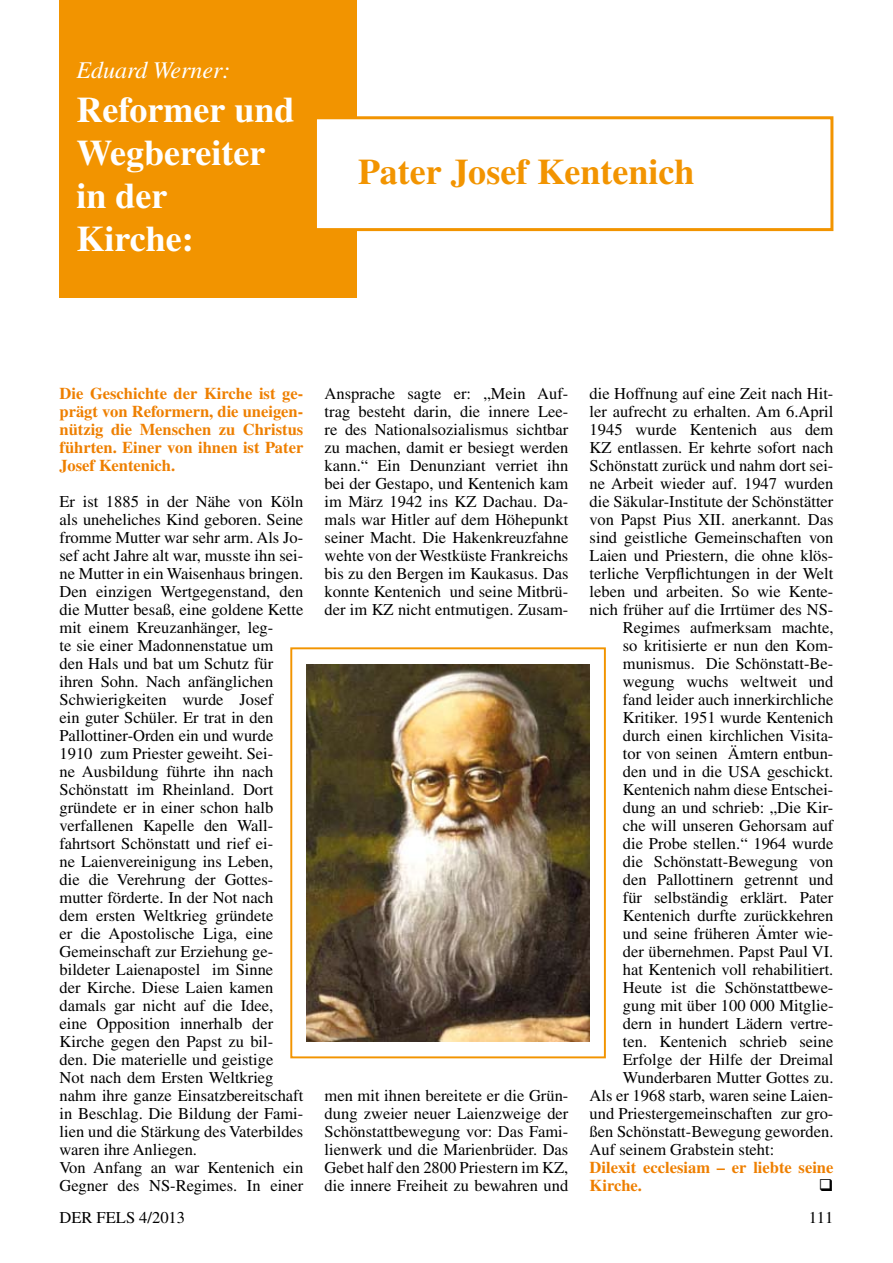
<style>
.page{position:relative;width:893px;height:1263px;background:#fff}
.page>*{position:absolute;margin:0;border:0;box-sizing:border-box;transform-origin:0 0}
.t1{font:700 36px/43.2px "Times";color:#fff}
.t2{font:700 36px "Times";color:#f29400}
.t3{font:italic 24px "Times";color:#fff}
.t4{font:16.5px/18px "Times";color:#000;text-align:justify}
.t5{font:700 16.5px/18px "Times";color:#ee7f00;text-align:justify}
</style>
<div class="page">
<div style="left:60px;top:0;width:297px;height:298px;background:#f29400"></div>
<div style="left:314px;top:116px;width:519px;height:115px;background:#fff;border:3px solid #f29400"></div>
<div style="left:290px;top:647px;width:316px;height:411px;border:2px solid #f29400"></div>
<img style="left:307px;top:664px;width:282px;height:377px">
<h2 class="t3" style="left:77px;top:57px;width:155px">Eduard Werner:</h2>
<h1 class="t1" style="left:77px;top:87px;width:220px">Reformer und<br>Wegbereiter in der<br>Kirche:</h1>
<h1 class="t2" style="left:358px;top:151px;width:338px">Pater Josef Kentenich</h1>
<p class="t5" style="left:60px;top:384px;width:245px">Die Geschichte der Kirche ist ge&shy;prägt von Reformern, die uneigen&shy;nützig die Menschen zu Christus führten. Einer von ihnen ist Pater Josef Kentenich.</p>
<p class="t4" style="left:60px;top:492px;width:245px;text-align:left">Er ist 1885 in der Nähe von Köln als uneheliches Kind geboren. Seine fromme Mutter war sehr arm. Als Jo&shy;sef acht Jahre alt war, musste ihn sei&shy;ne Mutter in ein Waisenhaus bringen.<br>Den einzigen Wertgegenstand, den die Mutter besaß, eine goldene Kette mit einem Kreuzanhänger, leg-<br>te sie einer Madonnenstatue um<br>den Hals und bat um Schutz für ihren Sohn. Nach anfänglichen<br>Schwierigkeiten wurde Josef<br>ein guter Schüler. Er trat in den<br>Pallottiner-Orden ein und wurde<br>1910 zum Priester geweiht. Sei-<br>ne Ausbildung führte ihn nach<br>Schönstatt im Rheinland. Dort gründete er in einer schon halb verfallenen Kapelle den Wall&shy;fahrtsort Schönstatt und rief ei-<br>ne Laienvereinigung ins Leben,<br>die die Verehrung der Gottes&shy;mutter förderte. In der Not nach dem ersten Weltkrieg gründete<br>er die Apostolische Liga, eine<br>Gemeinschaft zur Erziehung ge&shy;bildeter Laienapostel im Sinne<br>der Kirche. Diese Laien kamen damals gar nicht auf die Idee, eine Opposition innerhalb der<br>Kirche gegen den Papst zu bil&shy;den. Die materielle und geistige<br>Not nach dem Ersten Weltkrieg nahm ihre ganze Einsatzbereitschaft in Beschlag. Die Bildung der Fami&shy;lien und die Stärkung des Vaterbildes waren ihre Anliegen.<br>Von Anfang an war Kentenich ein<br>Gegner des NS-Regimes. In einer</p>
<p class="t4" style="left:325px;top:384px;width:245px">Ansprache sagte er: „Mein Auf&shy;trag besteht darin, die innere Lee&shy;re des Nationalsozialismus sichtbar zu machen, damit er besiegt werden kann.“ Ein Denunziant verriet ihn bei der Gestapo, und Kentenich kam im März 1942 ins KZ Dachau. Da&shy;mals war Hitler auf dem Höhepunkt seiner Macht. Die Hakenkreuzfahne wehte von der Westküste Frankreichs bis zu den Bergen im Kaukasus. Das konnte Kentenich und seine Mitbrü&shy;der im KZ nicht entmutigen. Zusam-</p>
<p class="t4" style="left:325px;top:1086px;width:245px">men mit ihnen bereitete er die Grün&shy;dung zweier neuer Laienzweige der Schönstattbewegung vor: Das Fami&shy;lienwerk und die Marienbrüder. Das Gebet half den 2800 Priestern im KZ, die innere Freiheit zu bewahren und</p>
<p class="t4" style="left:590px;top:384px;width:245px">die Hoffnung auf eine Zeit nach Hit-</p>
<p class="t4" style="left:590px;top:402px;width:245px">ler aufrecht zu erhalten. Am 6.April</p>
<p class="t4" style="left:590px;top:420px;width:245px">1945 wurde Kentenich aus dem</p>
<p class="t4" style="left:590px;top:438px;width:245px">KZ entlassen. Er kehrte sofort nach</p>
<p class="t4" style="left:590px;top:456px;width:245px">Schönstatt zurück und nahm dort sei-</p>
<p class="t4" style="left:590px;top:474px;width:245px">ne Arbeit wieder auf. 1947 wurden</p>
<p class="t4" style="left:590px;top:492px;width:245px">die Säkular-Institute der Schönstätter</p>
<p class="t4" style="left:590px;top:510px;width:245px">von Papst Pius XII. anerkannt. Das</p>
<p class="t4" style="left:590px;top:528px;width:245px">sind geistliche Gemeinschaften von</p>
<p class="t4" style="left:590px;top:546px;width:245px">Laien und Priestern, die ohne klös-</p>
<p class="t4" style="left:590px;top:564px;width:245px">terliche Verpflichtungen in der Welt</p>
<p class="t4" style="left:590px;top:582px;width:245px">leben und arbeiten. So wie Kente-</p>
<p class="t4" style="left:590px;top:600px;width:245px">nich früher auf die Irrtümer des NS-</p>
<p class="t4" style="left:623px;top:618px;width:212px">Regimes aufmerksam machte,</p>
<p class="t4" style="left:623px;top:636px;width:212px">so kritisierte er nun den Kom-</p>
<p class="t4" style="left:623px;top:654px;width:212px">munismus. Die Schönstatt-Be-</p>
<p class="t4" style="left:623px;top:672px;width:212px">wegung wuchs weltweit und</p>
<p class="t4" style="left:623px;top:690px;width:212px">fand leider auch innerkirchliche</p>
<p class="t4" style="left:623px;top:708px;width:212px">Kritiker. 1951 wurde Kentenich</p>
<p class="t4" style="left:623px;top:726px;width:212px">durch einen kirchlichen Visita-</p>
<p class="t4" style="left:623px;top:744px;width:212px">tor von seinen Ämtern entbun-</p>
<p class="t4" style="left:623px;top:762px;width:212px">den und in die USA geschickt.</p>
<p class="t4" style="left:623px;top:780px;width:212px">Kentenich nahm diese Entschei-</p>
<p class="t4" style="left:623px;top:798px;width:212px">dung an und schrieb: „Die Kir-</p>
<p class="t4" style="left:623px;top:816px;width:212px">che will unseren Gehorsam auf</p>
<p class="t4" style="left:623px;top:834px;width:212px">die Probe stellen.“ 1964 wurde</p>
<p class="t4" style="left:623px;top:852px;width:212px">die Schönstatt-Bewegung von</p>
<p class="t4" style="left:623px;top:870px;width:212px">den Pallottinern getrennt und</p>
<p class="t4" style="left:623px;top:888px;width:212px">für selbständig erklärt. Pater</p>
<p class="t4" style="left:623px;top:906px;width:212px">Kentenich durfte zurückkehren</p>
<p class="t4" style="left:623px;top:924px;width:212px">und seine früheren Ämter wie-</p>
<p class="t4" style="left:623px;top:942px;width:212px">der übernehmen. Papst Paul VI.</p>
<p class="t4" style="left:623px;top:960px;width:212px">hat Kentenich voll rehabilitiert.</p>
<p class="t4" style="left:623px;top:978px;width:212px">Heute ist die Schönstattbewe-</p>
<p class="t4" style="left:623px;top:996px;width:212px">gung mit über 100 000 Mitglie-</p>
<p class="t4" style="left:623px;top:1014px;width:212px">dern in hundert Lädern vertre-</p>
<p class="t4" style="left:623px;top:1032px;width:212px">ten. Kentenich schrieb seine</p>
<p class="t4" style="left:623px;top:1050px;width:212px">Erfolge der Hilfe der Dreimal</p>
<p class="t4" style="left:623px;top:1068px;width:212px">Wunderbaren Mutter Gottes zu.</p>
<p class="t4" style="left:590px;top:1086px;width:245px">Als er 1968 starb, waren seine Laien-</p>
<p class="t4" style="left:590px;top:1104px;width:245px">und Priestergemeinschaften zur gro-</p>
<p class="t4" style="left:590px;top:1122px;width:245px">ßen Schönstatt-Bewegung geworden.</p>
<p class="t4" style="left:590px;top:1140px;width:186px">Auf seinem Grabstein steht:</p>
<p class="t5" style="left:590px;top:1158px;width:245px">Dilexit ecclesiam – er liebte seine<br>Kirche.</p>
<p class="t4" style="left:60px;top:1209px;width:127px">DER FELS 4/2013</p>
<p class="t4" style="left:809px;top:1209px;width:26px">111</p>
</div>
